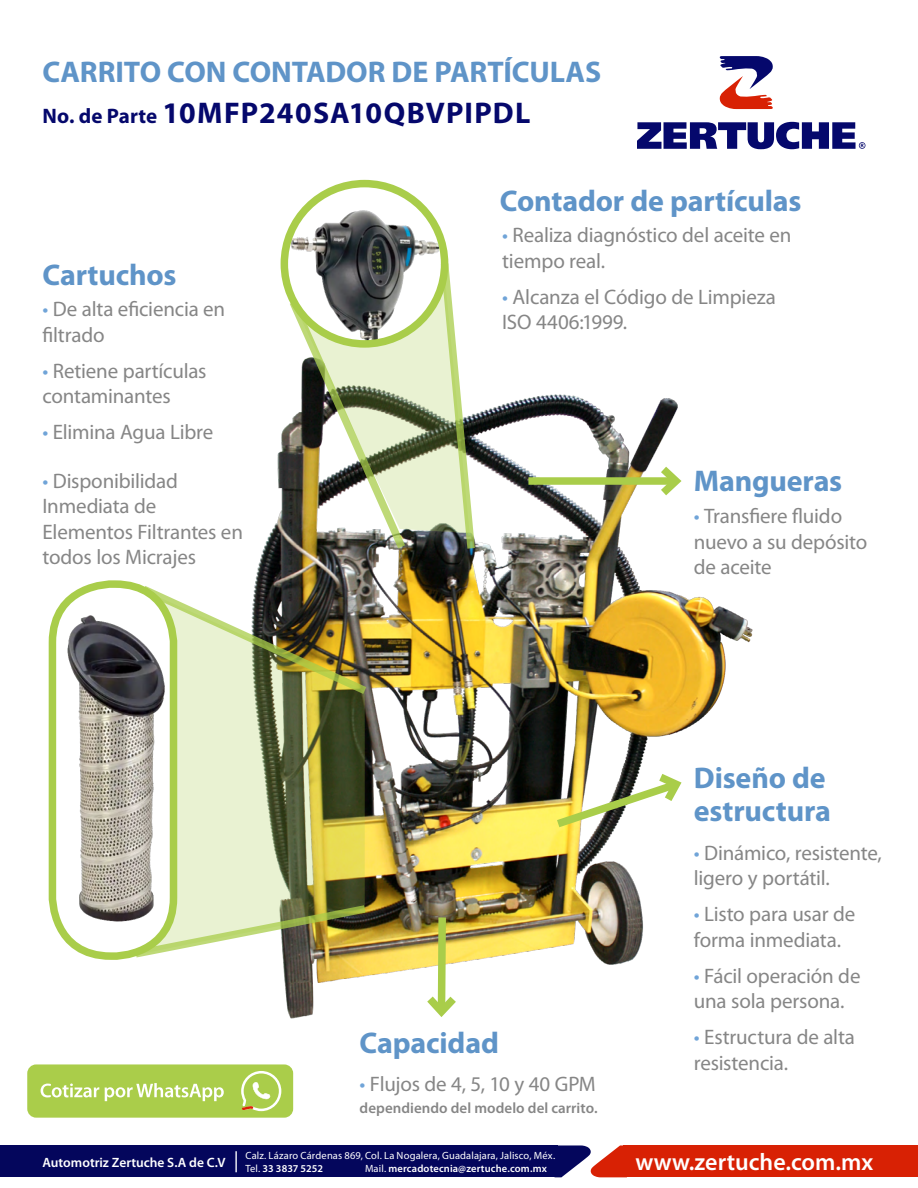
<style>
.page{position:relative;width:918px;height:1188px;background:#fff}
.page>*{position:absolute;margin:0;border:0;box-sizing:border-box;transform-origin:0 0}
.t1{font:700 30px/33px "Myriad Pro";letter-spacing:-.005em;color:#5f94c8}
.t2{font:700 30px "Myriad Pro";letter-spacing:.035em;color:#05086c}
.t3{font:600 24px "Myriad Pro";color:#fff}
.t4{font:21px/25.5px "Myriad Pro";letter-spacing:-.01em;color:#868686}
.t5{font:600 15px "Myriad Pro";letter-spacing:.005em;color:#868686}
.t6{font:600 13.5px "Myriad Pro";color:#fff}
.t7{font:10.5px/13.4px "Myriad Pro";letter-spacing:.01em;color:#fff}
.s1{font-size:21px}
.s2{color:#70a4d8}
.s3{font-weight:600}
.s4{font-weight:400;font-size:21px}
</style>
<div class="page">
<img style="left:254px;top:394px;width:499px;height:625px">
<svg style="left:131px;top:694px;width:234px;height:265px;background:#adb386"></svg>
<div style="left:38px;top:583px;width:134px;height:372px;background:#fff;border-radius:65px"></div>
<svg style="left:405px;top:345px;width:36px;height:188px;background:#c2ccad"></svg>
<img style="left:284px;top:186px;width:161px;height:159px">
<div style="left:281px;top:180px;width:167px;height:168px;border:8px solid #a9cd4a;border-radius:50%"></div>
<img style="left:289px;top:299px;width:116px;height:252px">
<svg style="left:441px;top:260px;width:34px;height:292px"></svg>
<svg style="left:549px;top:767px;width:138px;height:66px"></svg>
<div style="left:528px;top:477px;width:148px;height:8px;background:#a9cd4a"></div>
<svg style="left:653px;top:459px;width:34px;height:44px"></svg>
<div style="left:49px;top:580px;width:128px;height:380px;border:8px solid #a9cd4a;border-radius:58px"></div>
<img style="left:140px;top:586px;width:228px;height:108px">
<img style="left:132px;top:905px;width:236px;height:53px">
<img style="left:419px;top:910px;width:45px;height:109px">
<div style="left:27px;top:1064px;width:266px;height:54px;background:#aacd4a;border-radius:9px"></div>
<svg style="left:41px;top:1083px;width:58px;height:14px"></svg>
<svg style="left:105px;top:1083px;width:119px;height:18px"></svg>
<svg style="left:241px;top:1071px;width:40px;height:40px"></svg>
<img style="left:57px;top:605px;width:112px;height:326px">
<svg style="left:637px;top:122px;width:228px;height:27px"></svg>
<svg style="left:720px;top:56px;width:53px;height:53px"></svg>
<div style="left:624px;top:1145px;width:294px;height:32px;background:#d82104"></div>
<svg style="left:557px;top:1145px;width:67px;height:32px"></svg>
<div style="left:0;top:1145px;width:557px;height:32px;background:#04065c"></div>
<h1 class="t1" style="left:43px;top:54px;width:560px">CARRITO CON CONTADOR DE PARTÍCULAS</h1>
<h1 class="t2" style="left:43px;top:93px;width:490px"><span class="s1">No. de Parte</span> 10MFP240SA10QBVPIPDL</h1>
<h1 class="t1" style="left:43px;top:257px;width:136px">Cartuchos</h1>
<p class="t4" style="left:43px;top:296px;width:184px"><span class="s2">•</span> De alta eficiencia en filtrado</p>
<p class="t4" style="left:43px;top:358px;width:166px"><span class="s2">•</span> Retiene partículas contaminantes</p>
<p class="t4" style="left:43px;top:419px;width:172px"><span class="s2">•</span> Elimina Agua Libre</p>
<p class="t4" style="left:43px;top:468px;width:202px"><span class="s2">•</span> Disponibilidad<br>Inmediata de<br>Elementos Filtrantes en todos los Micrajes</p>
<h1 class="t1" style="left:500px;top:184px;width:303px">Contador de partículas</h1>
<p class="t4" style="left:502px;top:222px;width:291px"><span class="s2">•</span> Realiza diagnóstico del aceite en tiempo real.</p>
<p class="t4" style="left:502px;top:284px;width:275px"><span class="s2">•</span> Alcanza el Código de Limpieza<br>ISO 4406:1999.</p>
<h1 class="t1" style="left:694px;top:463px;width:150px">Mangueras</h1>
<p class="t4" style="left:694px;top:503px;width:175px"><span class="s2">•</span> Transfiere fluido nuevo a su depósito de aceite</p>
<h1 class="t1" style="left:360px;top:1026px;width:141px">Capacidad</h1>
<p class="t4" style="left:360px;top:1071px;width:238px"><span class="s2">•</span> Flujos de 4, 5, 10 y 40 GPM</p>
<p class="t5" style="left:360px;top:1099px;width:239px">dependiendo del modelo del carrito.</p>
<h1 class="t1" style="left:694px;top:761px;width:139px">Diseño de estructura</h1>
<p class="t4" style="left:694px;top:839px;width:190px"><span class="s2">•</span> Dinámico, resistente, ligero y portátil.</p>
<p class="t4" style="left:694px;top:901px;width:163px"><span class="s2">•</span> Listo para usar de forma inmediata.</p>
<p class="t4" style="left:694px;top:963px;width:168px"><span class="s2">•</span> Fácil operación de una sola persona.</p>
<p class="t4" style="left:694px;top:1024px;width:163px"><span class="s2">•</span> Estructura de alta resistencia.</p>
<p class="t7" style="left:365px;top:1148px;width:192px;text-indent:-120px">Calz. Lázaro Cárdenas 869, Col. La Nogalera, Guadalajara, Jalisco, Méx.<br>Mail. <span class="s3">mercadotecnia@zertuche.com.mx</span></p>
<p class="t6" style="left:43px;top:1154px;width:282px">Automotriz Zertuche S.A de C.V <span class="s4">|</span> <sub>Tel.</sub> <sub>33</sub> <sub>3837</sub> <sub>5252</sub></p>
<p class="t3" style="left:635px;top:1147px;width:240px">www.zertuche.com.mx</p>
</div>
